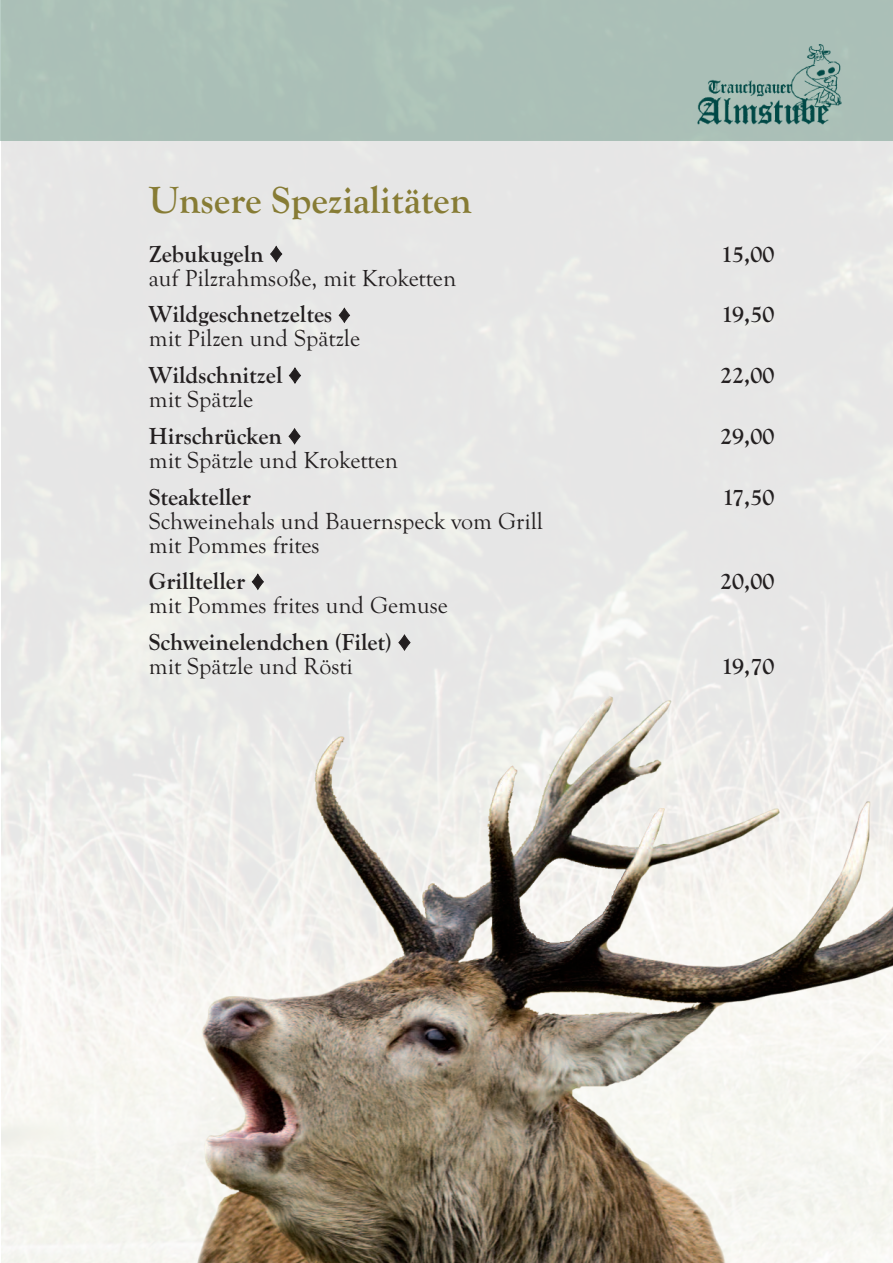
<style>
.page{position:relative;width:893px;height:1263px;background:#fff}
.page>*{position:absolute;margin:0;border:0;box-sizing:border-box;transform-origin:0 0}
.t1{font:700 39px "Goudy Old Style T";color:#877c35}
.t2{font:24px/36.8px "Goudy Old Style T";color:#231f20}
.t3{font:700 24px/36.8px "Goudy Old Style T";color:#231f20}
.s1{font-weight:700}
.s2{font-weight:400}
</style>
<div class="page">
<img style="left:82px;top:657px;width:811px;height:606px">
<div style="left:0;top:0;width:893px;height:140px;background:#abbfb7"></div>
<img style="left:697px;top:44px;width:145px;height:80px">
<h1 class="t1" style="left:149px;top:177px;width:325px">Unsere Spezialitäten</h1>
<p class="t3" style="left:149px;top:235px;width:135px">Zebukugeln ♦</p>
<p class="t3" style="left:721px;top:235px;width:55px">15,00</p>
<p class="t2" style="left:149px;top:259px;width:309px">auf Pilzrahmsoße, mit Kroketten<br><span class="s1">Wildgeschnetzeltes</span> ♦</p>
<p class="t3" style="left:721px;top:296px;width:55px">19,50</p>
<p class="t2" style="left:149px;top:320px;width:213px">mit Pilzen und Spätzle<br><span class="s1">Wildschnitzel</span> ♦</p>
<p class="t3" style="left:149px;top:380px;width:153px"><span class="s2">mit Spätzle<br></span>Hirschrücken ♦</p>
<p class="t3" style="left:720px;top:356px;width:56px">22,00</p>
<p class="t3" style="left:720px;top:417px;width:56px">29,00</p>
<p class="t2" style="left:149px;top:441px;width:251px">mit Spätzle und Kroketten</p>
<p class="t3" style="left:149px;top:478px;width:104px">Steakteller</p>
<p class="t3" style="left:722px;top:478px;width:54px">17,50</p>
<p class="t2" style="left:149px;top:508px;width:396px;line-height:24px">Schweinehals und Bauernspeck vom Grill mit Pommes frites</p>
<p class="t3" style="left:149px;top:563px;width:117px">Grillteller ♦</p>
<p class="t3" style="left:720px;top:563px;width:56px">20,00</p>
<p class="t2" style="left:149px;top:587px;width:301px">mit Pommes frites und Gemuse<br><span class="s1">Schweinelendchen (Filet)</span> ♦</p>
<p class="t2" style="left:149px;top:647px;width:206px">mit Spätzle und Rösti</p>
<p class="t3" style="left:721px;top:647px;width:55px">19,70</p>
</div>
